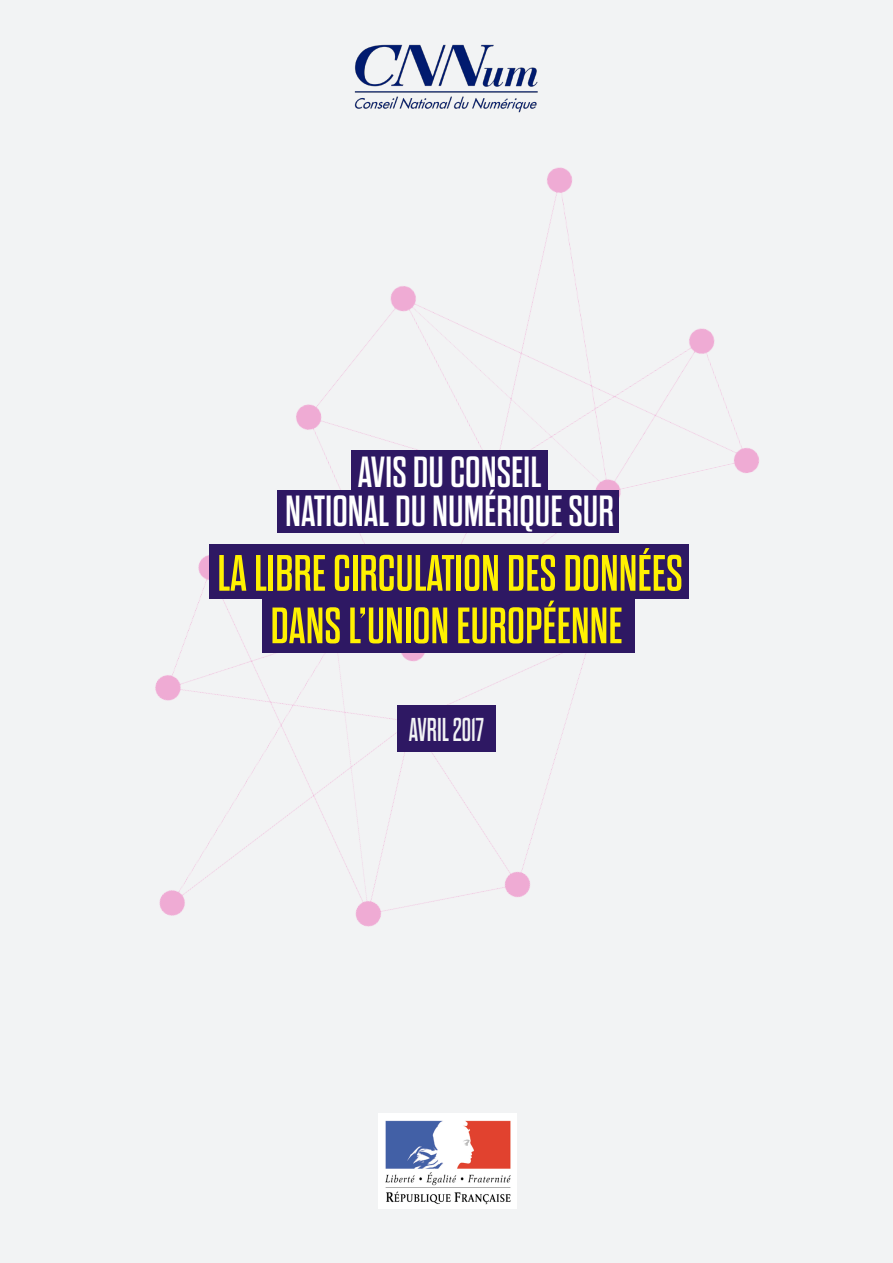
<style>
.page{position:relative;width:893px;height:1263px;background:#fff}
.page>*{position:absolute;margin:0;border:0;box-sizing:border-box;transform-origin:0 0}
.t1{font:51px/52.5px "Dharma Gothic E";color:#fff101;text-align:center}
.t2{font:43.5px/39px "Dharma Gothic E";color:#fff;text-align:center}
.t3{font:33px "Dharma Gothic E";color:#f2f3f4;scale:.86 1}
</style>
<div class="page">
<div style="left:0;top:1px;width:893px;height:1262px;background:#f2f3f4"></div>
<img style="left:155px;top:555px;width:417px;height:372px">
<img style="left:233px;top:167px;width:527px;height:535px">
<div style="left:397px;top:705px;width:98px;height:47px;background:#2e1863"></div>
<div style="left:352px;top:451px;width:196px;height:42px;background:#2e1863"></div>
<div style="left:278px;top:490px;width:341px;height:42px;background:#2e1863"></div>
<div style="left:209px;top:544px;width:480px;height:54px;background:#2e1863"></div>
<div style="left:262px;top:598px;width:373px;height:54px;background:#2e1863"></div>
<img style="left:379px;top:1113px;width:138px;height:96px">
<img style="left:354px;top:44px;width:184px;height:69px">
<p class="t2" style="left:285px;top:453px;width:330px">AVIS DU CONSEIL<br>NATIONAL DU NUMÉRIQUE SUR</p>
<p class="t1" style="left:217px;top:548px;width:467px">LA LIBRE CIRCULATION DES DONNÉES<br>DANS L’UNION EUROPÉENNE</p>
<p class="t3" style="left:409px;top:713px;width:89px">AVRIL 2017</p>
</div>
